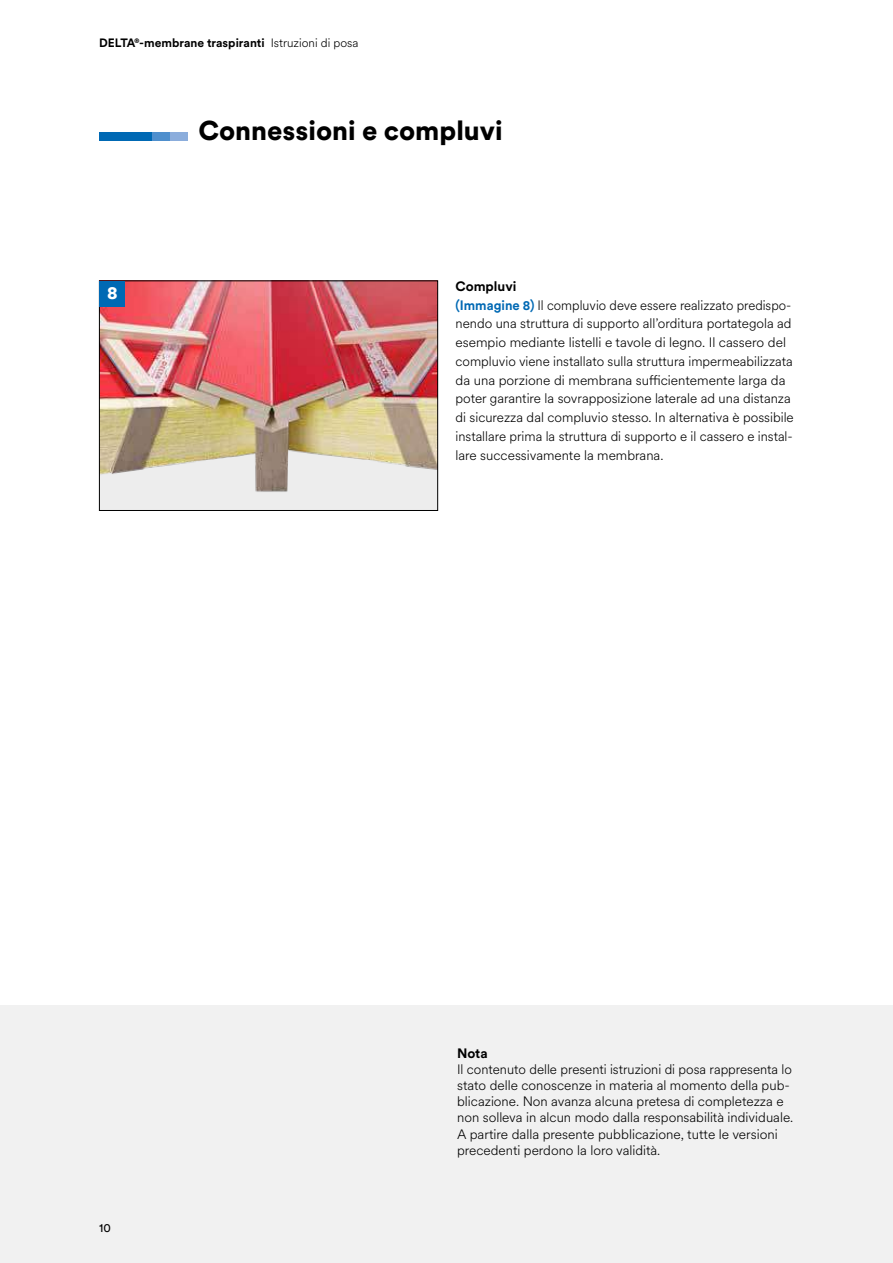
<style>
.page{position:relative;width:893px;height:1263px;background:#fff}
.page>*{position:absolute;margin:0;border:0;box-sizing:border-box;transform-origin:0 0}
.t1{font:900 27px "Circular XX";color:#000}
.t2{font:900 18px "Circular XX";color:#fff}
.t3{font:300 13.5px/18.8px "Circular XX";color:#000;scale:.96 1}
.t4{font:300 13.5px/16.2px "Circular XX";color:#000}
.t5{font:700 13.5px "Circular XX";color:#000}
.t6{font:700 12px "Circular XX";color:#000}
.t7{font:12px "Circular XX";color:#000}
.s1{font-weight:300}
.s2{font-weight:700}
.s3{font-weight:700;color:#0069b4}
</style>
<div class="page">
<img style="left:101px;top:283px;width:335px;height:226px">
<div style="left:99px;top:281px;width:339px;height:230px;border:1px solid #000"></div>
<div style="left:100px;top:281px;width:25px;height:26px;background:#0069b4"></div>
<div style="left:0;top:1005px;width:893px;height:258px;background:#f1f1f1"></div>
<div style="left:99px;top:132px;width:53px;height:8px;background:#0069b4"></div>
<div style="left:152px;top:132px;width:18px;height:8px;background:#4f8fcd"></div>
<div style="left:170px;top:132px;width:17px;height:8px;background:#8baddc"></div>
<p class="t6" style="left:99px;top:34px;width:261px">DELTA®-membrane traspiranti <span class="s1">Istruzioni di posa</span></p>
<h2 class="t2" style="left:107px;top:280px;width:12px">8</h2>
<h1 class="t1" style="left:198px;top:112px;width:306px">Connessioni e compluvi</h1>
<p class="t3" style="left:455px;top:276px;width:354px"><span class="s2">Compluvi<br></span><span class="s3">(Immagine 8)</span> Il compluvio deve essere realizzato predispo&shy;nendo una struttura di supporto all’orditura portategola ad esempio mediante listelli e tavole di legno. Il cassero del compluvio viene installato sulla struttura impermeabilizzata da una porzione di membrana sufficientemente larga da poter garantire la sovrapposizione laterale ad una distanza di sicurezza dal compluvio stesso. In alternativa è possibile installare prima la struttura di supporto e il cassero e instal&shy;lare successivamente la membrana.</p>
<p class="t7" style="left:99px;top:1219px;width:13px">10</p>
<p class="t5" style="left:457px;top:1043px;width:32px">Nota</p>
<p class="t4" style="left:457px;top:1060px;width:338px">Il contenuto delle presenti istruzioni di posa rappresenta lo stato delle conoscenze in materia al momento della pub&shy;blicazione. Non avanza alcuna pretesa di completezza e non solleva in alcun modo dalla responsabilità individuale.<br>A partire dalla presente pubblicazione, tutte le versioni precedenti perdono la loro validità.</p>
</div>
